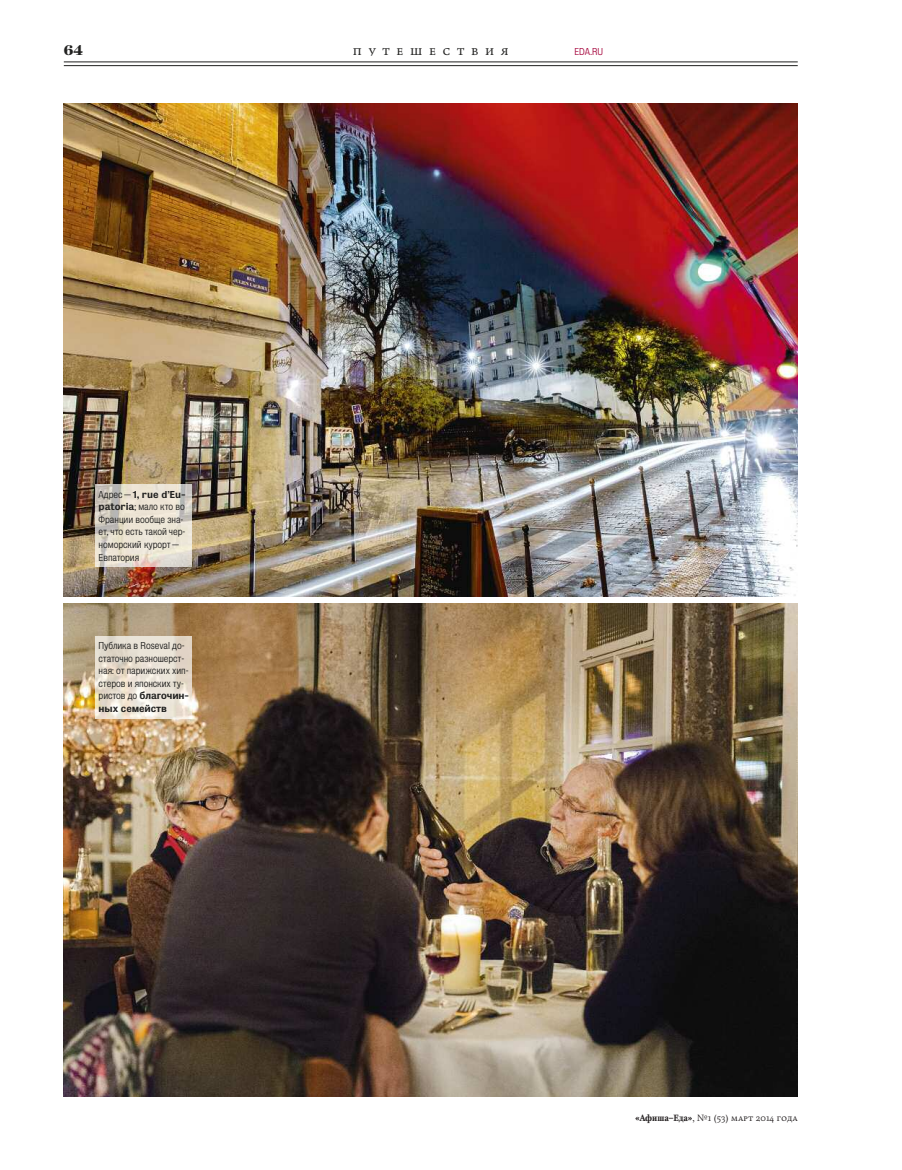
<style>
.page{position:relative;width:902px;height:1170px;background:#fff}
.page>*{position:absolute;margin:0;border:0;box-sizing:border-box;transform-origin:0 0}
.t1{font:700 14.25px "Eda Display";color:#212120}
.t2{font:13.5px "Afisha Serif";color:#212120}
.t3{font:10.5px/12.6px "Afisha Grotesk";letter-spacing:-.01em;color:#212120}
.t4{font:10.5px "Afisha Grotesk";color:#a80b41}
.t5{font:9px "Afisha Serif";color:#231f20}
.s1{font-weight:700}
.s2{font-family:"Eda";font-weight:700}
</style>
<div class="page">
<img style="left:64px;top:603px;width:733px;height:493px">
<img style="left:64px;top:103px;width:733px;height:493px">
<hr style="left:64px;top:62px;width:733px;height:1px;background:#212120">
<hr style="left:64px;top:65px;width:733px;height:1px;background:#212120">
<img style="left:96px;top:485px;width:95px;height:82px">
<img style="left:96px;top:636px;width:95px;height:82px">
<h1 class="t1" style="left:64px;top:46px;width:21px">64</h1>
<p class="t2" style="left:352px;top:46px;width:158px">Путешествия</p>
<p class="t4" style="left:574px;top:46px;width:30px">EDA.RU</p>
<p class="t3" style="left:99px;top:487px;width:89px">Адрес — <span class="s1">1, rue d’Eu&shy;patoria</span>; мало кто во<br>Франции вообще зна&shy;ет, что есть такой чер&shy;номорский курорт —<br>Евпатория</p>
<p class="t3" style="left:99px;top:639px;width:92px">Публика в Roseval до&shy;статочно разношерст&shy;ная: от парижских хип&shy;стеров и японских ту&shy;ристов до <span class="s1">благочин&shy;ных семейств</span></p>
<p class="t5" style="left:635px;top:1113px;width:164px"><span class="s2">«Афиша–Еда»</span>, №1 (53) март 2014 года</p>
</div>
